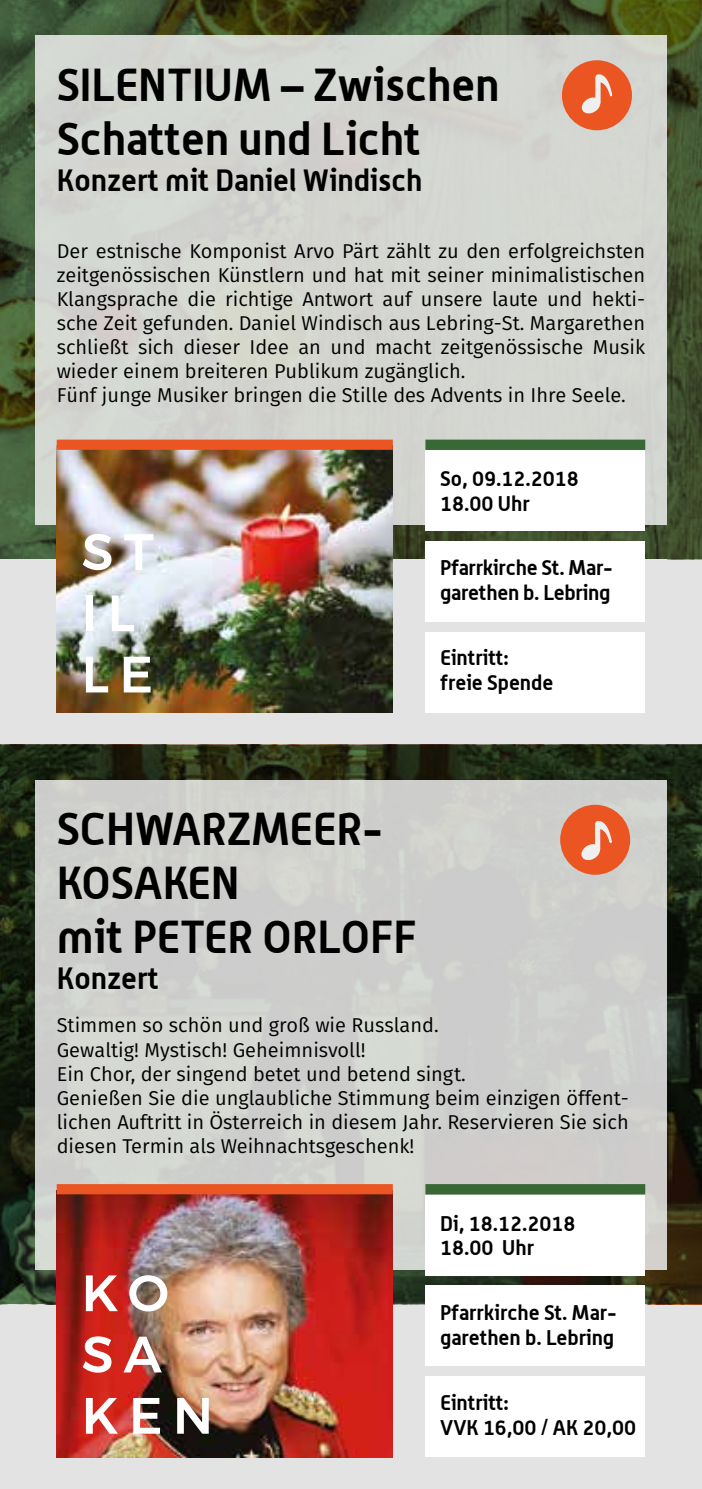
<style>
.page{position:relative;width:702px;height:1489px;background:#fff}
.page>*{position:absolute;margin:0;border:0;box-sizing:border-box;transform-origin:0 0}
.t1{font:500 51px/61.2px "Montserrat";letter-spacing:.2em;color:#fff}
.t2{font:700 45px/54px "Alwyn";color:#000}
.t3{font:700 30px "Alwyn";color:#000}
.t4{font:700 20.75px/24.8px "Alwyn";color:#000}
.t5{font:20px/24px "Fira Sans";color:#000}
</style>
<div class="page">
<div style="left:0;top:1303px;width:702px;height:185px;background:#e3e3e3"></div>
<div style="left:0;top:559px;width:702px;height:185px;background:#e3e3e3"></div>
<img style="left:0;top:0;width:701px;height:559px">
<hr style="left:701px;top:0;width:1px;height:1303px;background:#386833">
<div style="left:35px;top:35px;width:631px;height:489px;background:#d4d6d1"></div>
<div style="left:425px;top:450px;width:220px;height:80px;background:#fff"></div>
<div style="left:425px;top:541px;width:220px;height:80px;background:#fff"></div>
<div style="left:425px;top:632px;width:220px;height:80px;background:#fff"></div>
<div style="left:425px;top:439px;width:220px;height:11px;background:#386833"></div>
<img style="left:57px;top:450px;width:336px;height:262px">
<div style="left:57px;top:439px;width:336px;height:11px;background:#ea5521"></div>
<img style="left:0;top:744px;width:702px;height:560px">
<div style="left:35px;top:780px;width:631px;height:489px;background:#cecfcc"></div>
<div style="left:425px;top:1194px;width:220px;height:81px;background:#fff"></div>
<div style="left:425px;top:1285px;width:220px;height:80px;background:#fff"></div>
<div style="left:425px;top:1376px;width:220px;height:80px;background:#fff"></div>
<div style="left:425px;top:1183px;width:220px;height:11px;background:#386833"></div>
<img style="left:57px;top:1194px;width:336px;height:262px">
<div style="left:57px;top:1183px;width:336px;height:11px;background:#ea5521"></div>
<div style="left:560px;top:804px;width:70px;height:70px;background:#ea5521;border-radius:50%"></div>
<svg style="left:582px;top:821px;width:30px;height:38px"></svg>
<div style="left:562px;top:60px;width:70px;height:70px;background:#ea5521;border-radius:50%"></div>
<svg style="left:578px;top:60px;width:37px;height:54px"></svg>
<h2 class="t2" style="left:57px;top:57px;width:444px">SILENTIUM – Zwischen<br>Schatten und Licht</h2>
<h3 class="t3" style="left:57px;top:161px;width:367px">Konzert mit Daniel Windisch</h3>
<p class="t5" style="left:57px;top:239px;width:590px">Der estnische Komponist Arvo Pärt zählt zu den erfolgreichsten zeitgenössischen Künstlern und hat mit seiner minimalistischen Klangsprache die richtige Antwort auf unsere laute und hekti&shy;sche Zeit gefunden. Daniel Windisch aus Lebring-St. Margarethen schließt sich dieser Idee an und macht zeitgenössische Musik wieder einem breiteren Publikum zugänglich.<br>Fünf junge Musiker bringen die Stille des Advents in Ihre Seele.</p>
<h1 class="t1" style="left:81px;top:517px;width:74px">ST<br>IL<br>LE</h1>
<p class="t4" style="left:440px;top:465px;width:140px">So, 09.12.2018<br>18.00 Uhr</p>
<p class="t4" style="left:440px;top:555px;width:174px">Pfarrkirche St. Mar&shy;garethen b. Lebring</p>
<p class="t4" style="left:440px;top:645px;width:115px">Eintritt: freie Spende</p>
<h2 class="t2" style="left:57px;top:801px;width:361px">SCHWARZMEER-<br>KOSAKEN<br>mit PETER ORLOFF</h2>
<h3 class="t3" style="left:57px;top:959px;width:103px">Konzert</h3>
<p class="t5" style="left:57px;top:1013px;width:573px">Stimmen so schön und groß wie Russland.<br>Gewaltig! Mystisch! Geheimnisvoll!<br>Ein Chor, der singend betet und betend singt.<br>Genießen Sie die unglaubliche Stimmung beim einzigen öffent&shy;lichen Auftritt in Österreich in diesem Jahr. Reservieren Sie sich diesen Termin als Weihnachtsgeschenk!</p>
<h1 class="t1" style="left:81px;top:1258px;width:133px">KO<br>SA<br>KEN</h1>
<p class="t4" style="left:440px;top:1210px;width:137px">Di, 18.12.2018<br>18.00 Uhr</p>
<p class="t4" style="left:440px;top:1299px;width:178px">Pfarrkirche St. Mar&shy;garethen b. Lebring</p>
<p class="t4" style="left:440px;top:1389px;width:198px">Eintritt:<br>VVK 16,00 / AK 20,00</p>
</div>
